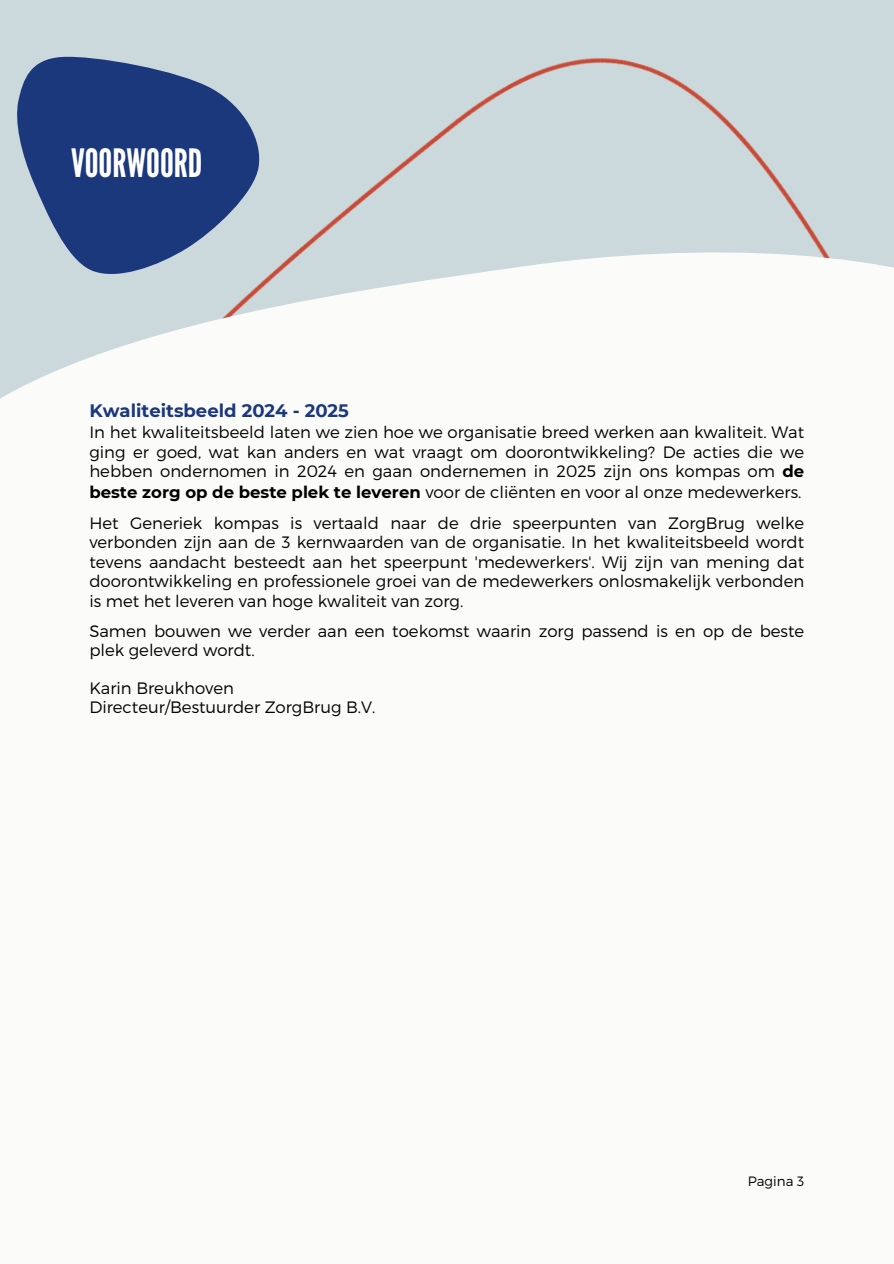
<style>
.page{position:relative;width:894px;height:1264px;background:#fff}
.page>*{position:absolute;margin:0;border:0;box-sizing:border-box;transform-origin:0 0}
.t1{font:39px "League Gothic";color:#fefefe}
.t2{font:700 18px "Montserrat";color:#1c387c}
.t3{font:300 16.5px/19.5px "Montserrat";color:#000;text-align:justify}
.t4{font:300 13.5px "Montserrat";color:#000}
.s1{font-weight:700}
</style>
<div class="page">
<div style="left:0;top:0;width:893px;height:240px;background:#ccd9dc"></div>
<svg style="left:0;top:240px;width:893px;height:159px"></svg>
<svg style="left:17px;top:57px;width:242px;height:217px;background:#496194"></svg>
<h2 class="t1" style="left:71px;top:140px;width:133px">VOORWOORD</h2>
<p class="t2" style="left:89px;top:400px;width:261px">Kwaliteitsbeeld 2024 - 2025</p>
<p class="t3" style="left:89px;top:422px;width:716px">In het kwaliteitsbeeld laten we zien hoe we organisatie breed werken aan kwaliteit. Wat ging er goed, wat kan anders en wat vraagt om doorontwikkeling? De acties die we hebben ondernomen in 2024 en gaan ondernemen in 2025 zijn ons kompas om <span class="s1">de beste zorg op de beste plek te leveren</span> voor de cliënten en voor al onze medewerkers.</p>
<h1 class="t3" style="left:89px;top:512px;width:716px">Het Generiek kompas is vertaald naar de drie speerpunten van ZorgBrug welke verbonden zijn aan de 3 kernwaarden van de organisatie. In het kwaliteitsbeeld wordt tevens aandacht besteedt aan het speerpunt 'medewerkers'. Wij zijn van mening dat doorontwikkeling en professionele groei van de medewerkers onlosmakelijk verbonden is met het leveren van hoge kwaliteit van zorg.</h1>
<h2 class="t3" style="left:89px;top:620px;width:716px">Samen bouwen we verder aan een toekomst waarin zorg passend is en op de beste plek geleverd wordt.</h2>
<h2 class="t3" style="left:89px;top:677px;width:287px">Karin Breukhoven<br>Directeur/Bestuurder ZorgBrug B.V.</h2>
<p class="t4" style="left:747px;top:1172px;width:58px">Pagina 3</p>
</div>
